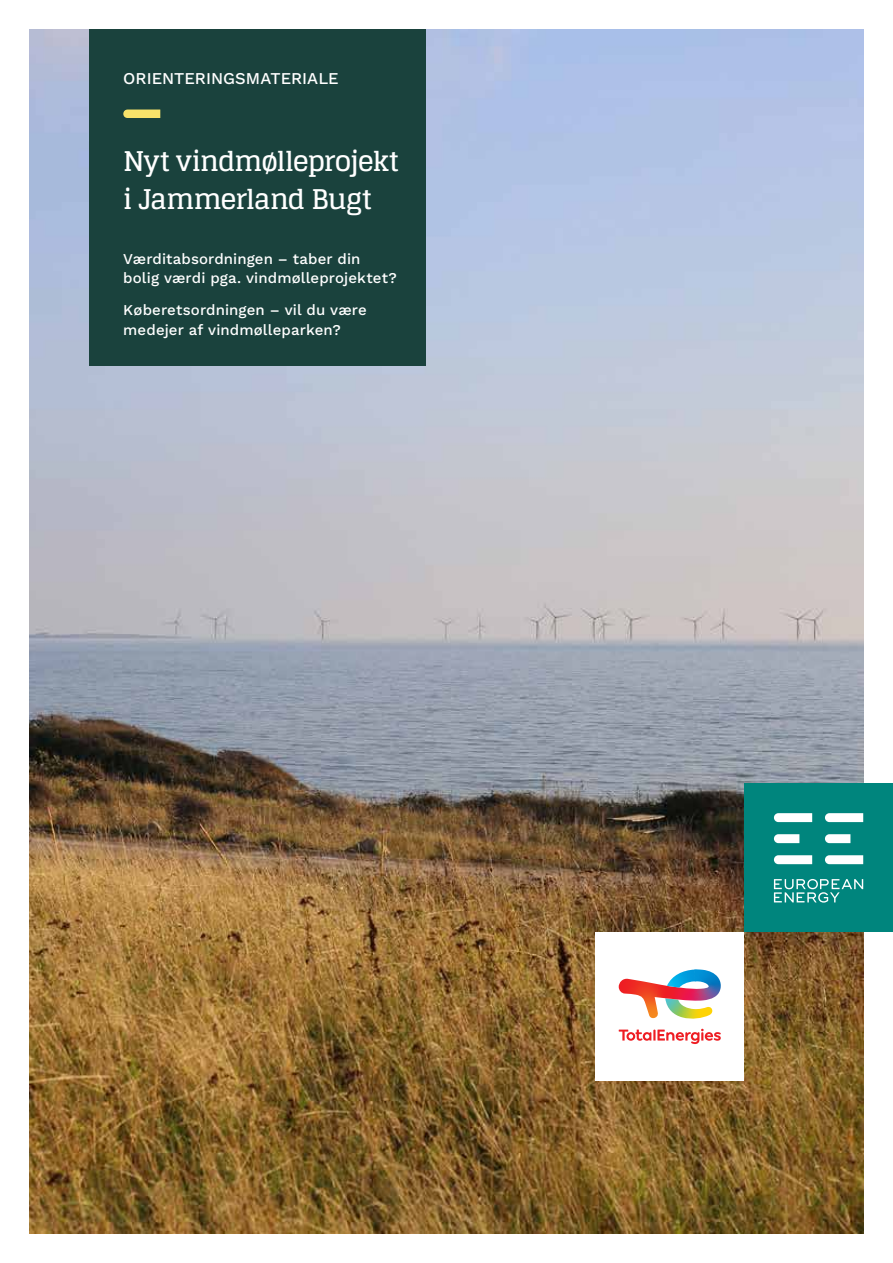
<style>
.page{position:relative;width:893px;height:1263px;background:#fff}
.page>*{position:absolute;margin:0;border:0;box-sizing:border-box;transform-origin:0 0}
.t1{font:700 27.15px/37.8px "Glegoo";letter-spacing:-.03em;color:#fff}
.t2{font:500 16.5px "Work Sans";color:#fff}
.t3{font:500 15px/19.5px "Work Sans";letter-spacing:.01em;color:#fff}
</style>
<div class="page">
<img style="left:30px;top:30px;width:833px;height:1203px">
<div style="left:89px;top:30px;width:337px;height:336px;background:#1a423d"></div>
<svg style="left:123px;top:110px;width:37px;height:8px"></svg>
<div style="left:744px;top:783px;width:149px;height:149px;background:#00857d"></div>
<svg style="left:825px;top:855px;width:38px;height:9px"></svg>
<svg style="left:825px;top:834px;width:25px;height:9px"></svg>
<svg style="left:825px;top:813px;width:38px;height:9px"></svg>
<svg style="left:774px;top:834px;width:25px;height:9px"></svg>
<svg style="left:774px;top:813px;width:38px;height:9px"></svg>
<svg style="left:774px;top:855px;width:38px;height:9px"></svg>
<svg style="left:774px;top:879px;width:89px;height:23px"></svg>
<div style="left:595px;top:932px;width:149px;height:149px;background:#fff"></div>
<svg style="left:619px;top:1029px;width:102px;height:15px"></svg>
<img style="left:619px;top:969px;width:102px;height:50px">
<p class="t2" style="left:123px;top:66px;width:217px">ORIENTERINGSMATERIALE</p>
<h1 class="t1" style="left:123px;top:143px;width:277px">Nyt vindmølleprojekt i Jammerland Bugt</h1>
<p class="t3" style="left:123px;top:248px;width:275px">Værditabsordningen – taber din bolig værdi pga. vindmølleprojektet?</p>
<p class="t3" style="left:123px;top:300px;width:245px">Køberetsordningen – vil du være medejer af vindmølleparken?</p>
</div>
